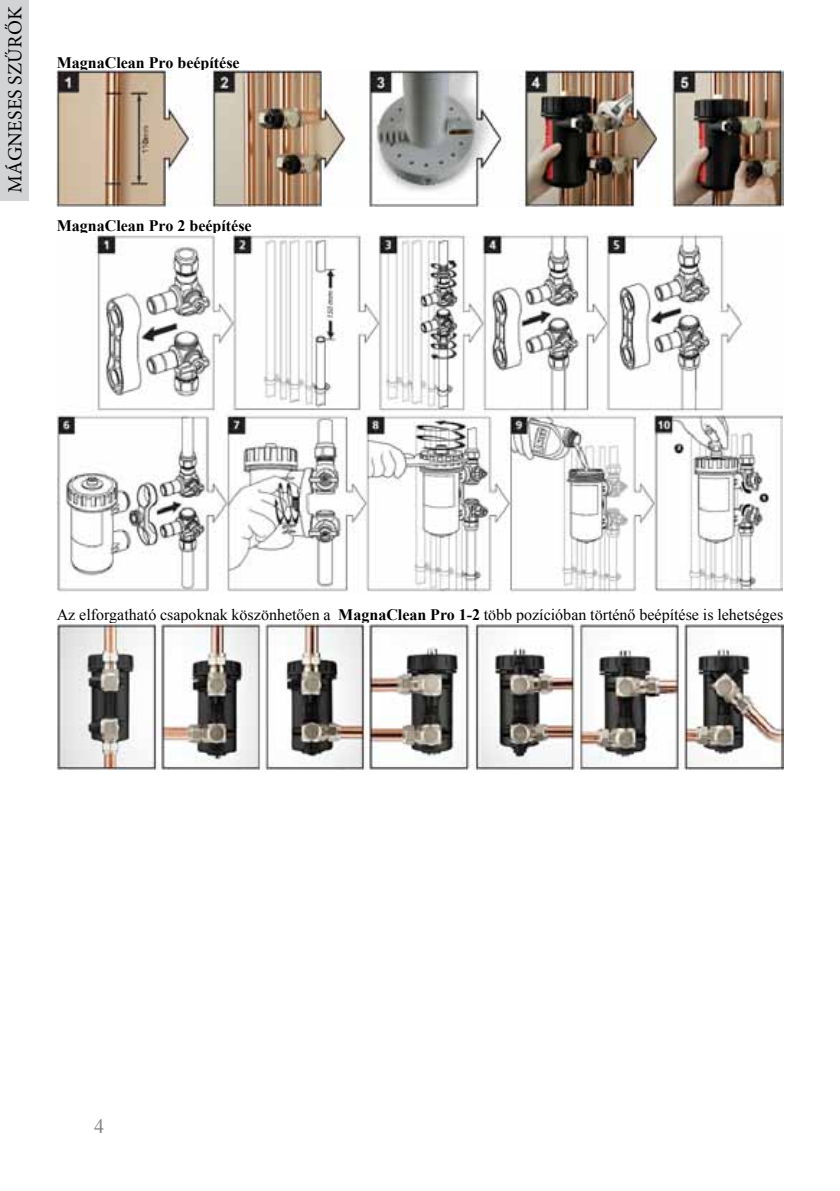
<style>
.page{position:relative;width:840px;height:1191px;background:#fff}
.page>*{position:absolute;margin:0;border:0;box-sizing:border-box;transform-origin:0 0}
.t1{font:20px "Minion Pro";letter-spacing:.01em;color:#000}
.t2{font:20px "Times New Roman";color:#808285}
.t3{font:16px "Times New Roman";color:#000}
.t4{font:700 16px "Times New Roman";color:#000}
.s1{font-weight:700}
</style>
<div class="page">
<div style="left:0;top:0;width:28px;height:201px;background:#d1d3d4"></div>
<img style="left:57px;top:71px;width:725px;height:135px">
<img style="left:57px;top:233px;width:725px;height:359px">
<img style="left:57px;top:623px;width:725px;height:146px">
<p class="t1" style="left:2px;top:193px;width:188px;rotate:-90deg">Mágneses szűrők</p>
<p class="t4" style="left:57px;top:51px;width:184px">MagnaClean Pro beépítése</p>
<p class="t4" style="left:57px;top:214px;width:196px">MagnaClean Pro 2 beépítése</p>
<p class="t3" style="left:57px;top:604px;width:727px">Az elforgatható csapoknak köszönhetően a <span class="s1">MagnaClean Pro 1-2</span> több pozícióban történő beépítése is lehetséges</p>
<p class="t2" style="left:94px;top:1112px;width:11px">4</p>
</div>
